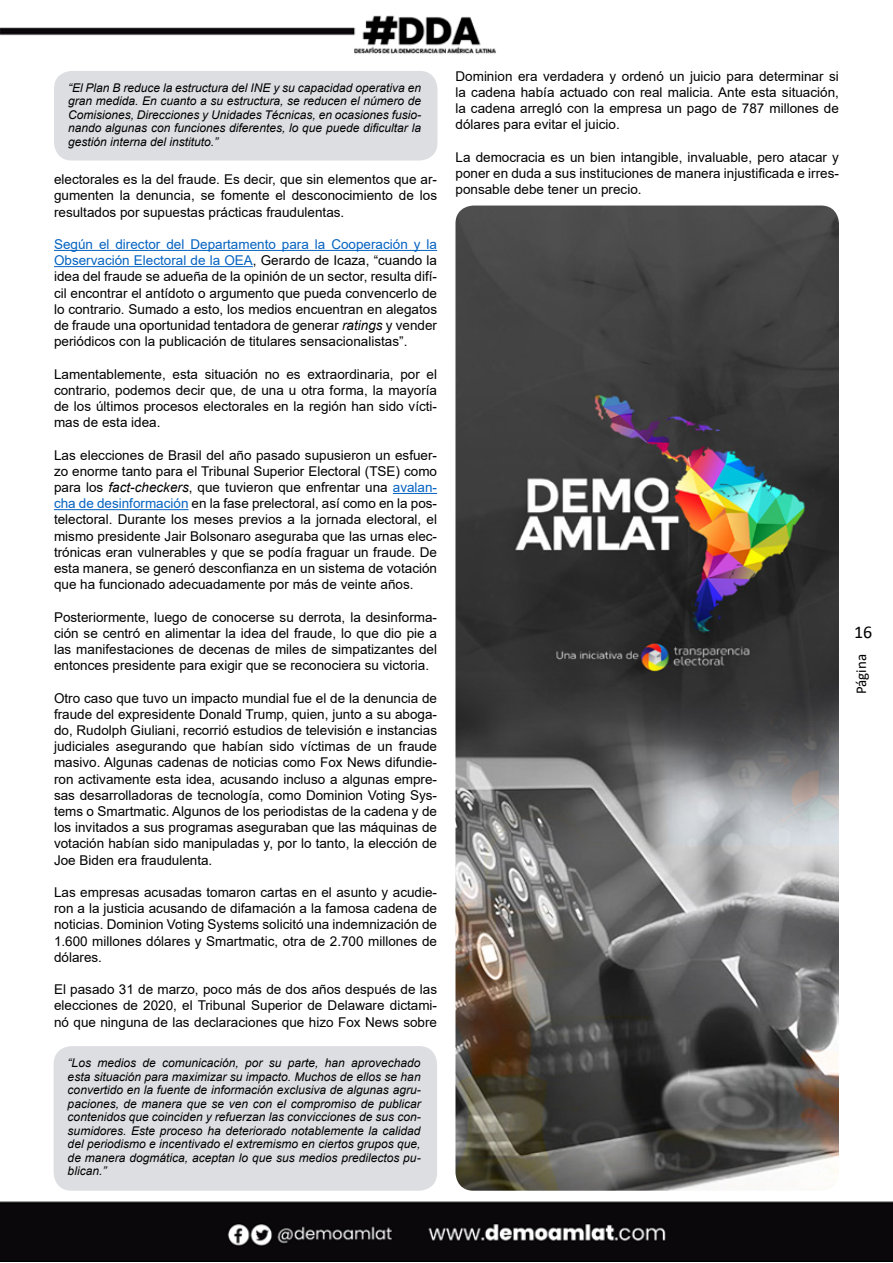
<style>
.page{position:relative;width:893px;height:1263px;background:#fff}
.page>*{position:absolute;margin:0;border:0;box-sizing:border-box;transform-origin:0 0}
.t1{font:18px "Calibri";color:#000}
.t2{font:15px "Calibri";color:#000}
.t3{font:13.5px/16.2px "Arial";color:#000;text-align:justify}
.t4{font:italic 12px/13.5px "Arial";color:#000;text-align:justify}
.s1{color:#0563c1}
.s2{font-style:italic}
</style>
<div class="page">
<img style="left:0;top:15px;width:893px;height:1247px">
<hr style="left:54px;top:250px;width:383px;height:1px;background:#0563c1">
<hr style="left:54px;top:266px;width:199px;height:1px;background:#0563c1">
<hr style="left:393px;top:493px;width:44px;height:1px;background:#0563c1">
<hr style="left:54px;top:509px;width:135px;height:1px;background:#0563c1">
<div style="left:54px;top:71px;width:383px;height:90px;background:#dddee2;border-radius:18px"></div>
<div style="left:54px;top:1046px;width:383px;height:145px;background:#dddee2;border-radius:18px"></div>
<img style="left:455px;top:206px;width:384px;height:985px">
<p class="t4" style="left:68px;top:81px;width:354px">“El Plan B reduce la estructura del INE y su capacidad operativa en gran medida. En cuanto a su estructura, se reducen el número de Comisiones, Direcciones y Unidades Técnicas, en ocasiones fusio&shy;nando algunas con funciones diferentes, lo que puede dificultar la gestión interna del instituto.”</p>
<p class="t3" style="left:54px;top:171px;width:385px">electorales es la del fraude. Es decir, que sin elementos que ar&shy;gumenten la denuncia, se fomente el desconocimiento de los resultados por supuestas prácticas fraudulentas.</p>
<p class="t3" style="left:54px;top:236px;width:385px"><span class="s1">Según el director del Departamento para la Cooperación y la Observación Electoral de la OEA</span>, Gerardo de Icaza, “cuando la idea del fraude se adueña de la opinión de un sector, resulta difí&shy;cil encontrar el antídoto o argumento que pueda convencerlo de lo contrario. Sumado a esto, los medios encuentran en alegatos de fraude una oportunidad tentadora de generar <span class="s2">ratings</span> y vender periódicos con la publicación de titulares sensacionalistas”.</p>
<p class="t3" style="left:54px;top:366px;width:385px">Lamentablemente, esta situación no es extraordinaria, por el contrario, podemos decir que, de una u otra forma, la mayoría de los últimos procesos electorales en la región han sido vícti&shy;mas de esta idea.</p>
<p class="t3" style="left:54px;top:447px;width:385px">Las elecciones de Brasil del año pasado supusieron un esfuer&shy;zo enorme tanto para el Tribunal Superior Electoral (TSE) como para los <span class="s2">fact-checkers</span>, que tuvieron que enfrentar una <span class="s1">avalan&shy;cha de desinformación</span> en la fase prelectoral, así como en la pos&shy;telectoral. Durante los meses previos a la jornada electoral, el mismo presidente Jair Bolsonaro aseguraba que las urnas elec&shy;trónicas eran vulnerables y que se podía fraguar un fraude. De esta manera, se generó desconfianza en un sistema de votación que ha funcionado adecuadamente por más de veinte años.</p>
<p class="t3" style="left:54px;top:609px;width:385px">Posteriormente, luego de conocerse su derrota, la desinforma&shy;ción se centró en alimentar la idea del fraude, lo que dio pie a las manifestaciones de decenas de miles de simpatizantes del entonces presidente para exigir que se reconociera su victoria.</p>
<p class="t3" style="left:54px;top:690px;width:385px">Otro caso que tuvo un impacto mundial fue el de la denuncia de fraude del expresidente Donald Trump, quien, junto a su aboga&shy;do, Rudolph Giuliani, recorrió estudios de televisión e instancias judiciales asegurando que habían sido víctimas de un fraude masivo. Algunas cadenas de noticias como Fox News difundie&shy;ron activamente esta idea, acusando incluso a algunas empre&shy;sas desarrolladoras de tecnología, como Dominion Voting Sys&shy;tems o Smartmatic. Algunos de los periodistas de la cadena y de los invitados a sus programas aseguraban que las máquinas de votación habían sido manipuladas y, por lo tanto, la elección de Joe Biden era fraudulenta.</p>
<p class="t3" style="left:54px;top:884px;width:385px">Las empresas acusadas tomaron cartas en el asunto y acudie&shy;ron a la justicia acusando de difamación a la famosa cadena de noticias. Dominion Voting Systems solicitó una indemnización de 1.600 millones dólares y Smartmatic, otra de 2.700 millones de dólares.</p>
<p class="t3" style="left:54px;top:981px;width:385px">El pasado 31 de marzo, poco más de dos años después de las elecciones de 2020, el Tribunal Superior de Delaware dictami&shy;nó que ninguna de las declaraciones que hizo Fox News sobre</p>
<p class="t4" style="left:68px;top:1056px;width:354px">“Los medios de comunicación, por su parte, han aprovechado esta situación para maximizar su impacto. Muchos de ellos se han convertido en la fuente de información exclusiva de algunas agru&shy;paciones, de manera que se ven con el compromiso de publicar contenidos que coinciden y refuerzan las convicciones de sus con&shy;sumidores. Este proceso ha deteriorado notablemente la calidad del periodismo e incentivado el extremismo en ciertos grupos que, de manera dogmática, aceptan lo que sus medios predilectos pu&shy;blican.”</p>
<p class="t3" style="left:455px;top:68px;width:385px">Dominion era verdadera y ordenó un juicio para determinar si la cadena había actuado con real malicia. Ante esta situación, la cadena arregló con la empresa un pago de 787 millones de dólares para evitar el juicio.</p>
<p class="t3" style="left:455px;top:149px;width:385px">La democracia es un bien intangible, invaluable, pero atacar y poner en duda a sus instituciones de manera injustificada e irres&shy;ponsable debe tener un precio.</p>
<h1 class="t1" style="left:854px;top:620px;width:20px">16</h1>
<p class="t2" style="left:851px;top:694px;width:42px;rotate:-90deg">Página</p>
</div>
